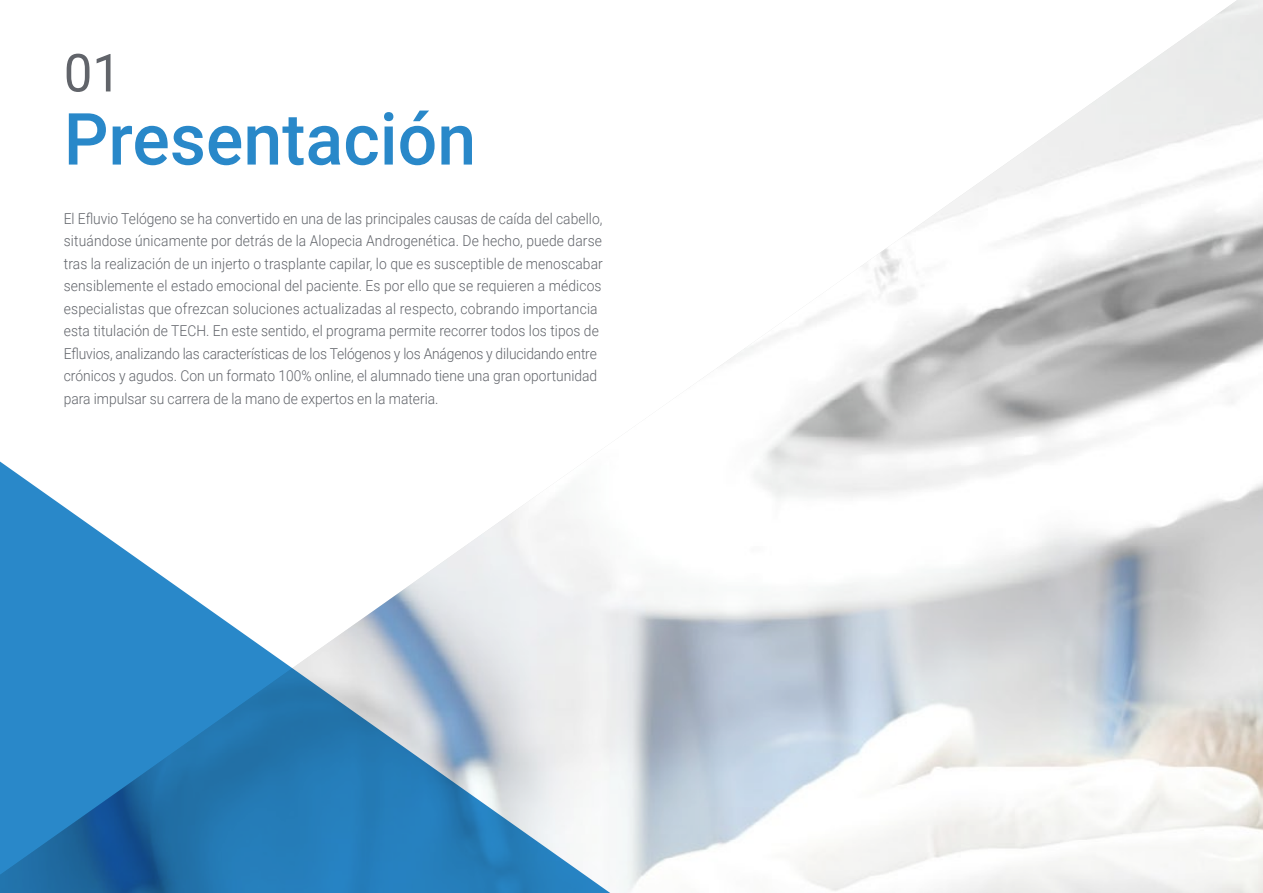
<style>
.page{position:relative;width:1263px;height:893px;background:#fff}
.page>*{position:absolute;margin:0;border:0;box-sizing:border-box;transform-origin:0 0}
.t1{font:500 72px "Roboto";color:#2988c9}
.t2{font:52.5px "Roboto";color:#61646a}
.t3{font:300 15px/22.5px "Roboto";letter-spacing:.005em;color:#61646a;scale:.92 1}
</style>
<div class="page">
<svg style="left:0;top:446px;width:640px;height:447px"></svg>
<h2 class="t2" style="left:64px;top:36px;width:59px">01</h2>
<h1 class="t1" style="left:64px;top:89px;width:414px">Presentación</h1>
<p class="t3" style="left:64px;top:207px;width:587px">El Efluvio Telógeno se ha convertido en una de las principales causas de caída del cabello, situándose únicamente por detrás de la Alopecia Androgenética. De hecho, puede darse tras la realización de un injerto o trasplante capilar, lo que es susceptible de menoscabar sensiblemente el estado emocional del paciente. Es por ello que se requieren a médicos especialistas que ofrezcan soluciones actualizadas al respecto, cobrando importancia esta titulación de TECH. En este sentido, el programa permite recorrer todos los tipos de Efluvios, analizando las características de los Telógenos y los Anágenos y dilucidando entre crónicos y agudos. Con un formato 100% online, el alumnado tiene una gran oportunidad para impulsar su carrera de la mano de expertos en la materia.</p>
</div>
